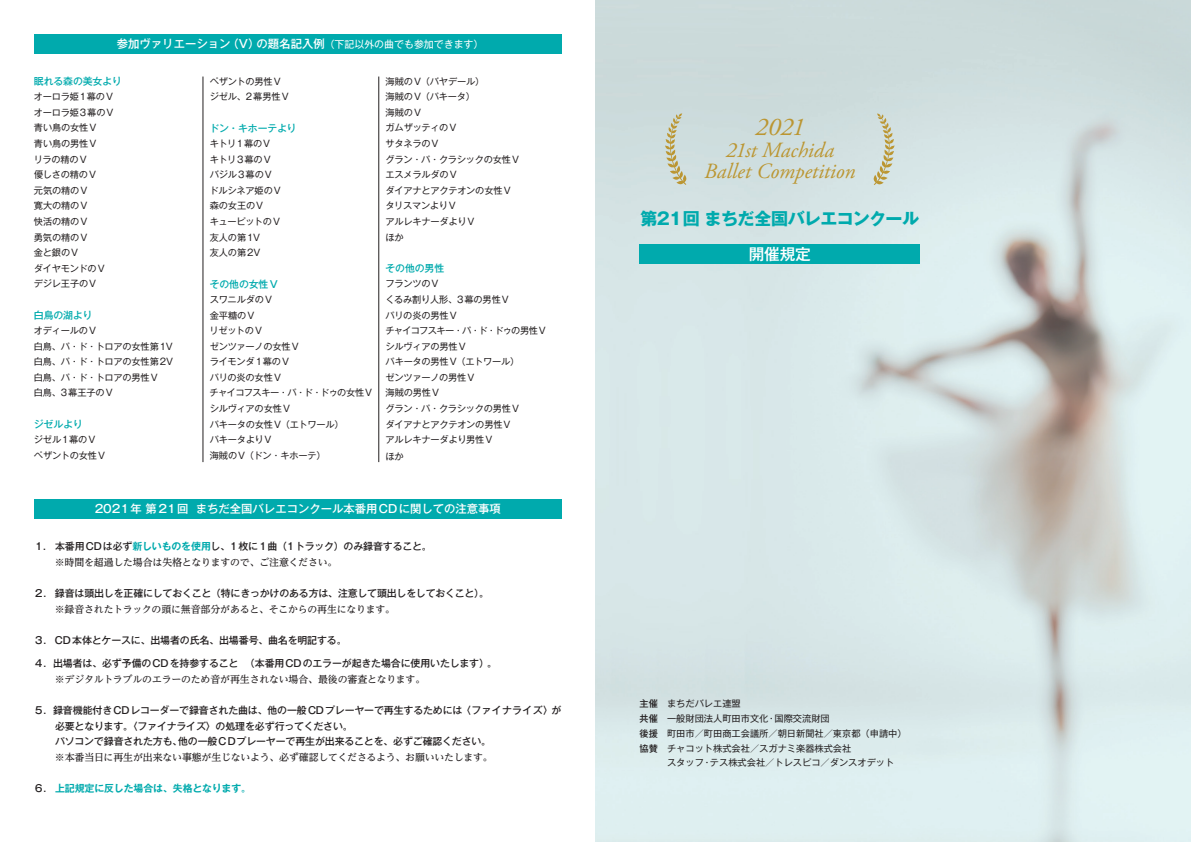
<style>
.page{position:relative;width:1191px;height:842px;background:#fff}
.page>*{position:absolute;margin:0;border:0;box-sizing:border-box;transform-origin:0 0}
.t1{font:italic 25.5px "Adobe Garamond Pro";color:#bb9632}
.t2{font:italic 21.7px/20.4px "Adobe Garamond Pro";letter-spacing:-.005em;color:#bb9632;text-align:center}
.t3{font:700 17px "Gothic MB101 Pro";letter-spacing:-.03em;color:#00aaad}
.t4{font:500 15.6px "Gothic MB101 Pro";color:#fff}
.t5{font:500 11.3px "Gothic MB101 Pro";color:#fff}
.t6{font:500 9.9px/15.6px "Gothic MB101 Pro";letter-spacing:-.015em;color:#231f20}
.t7{font:500 9.9px "UD Reimin Pro";letter-spacing:-.02em;color:#231f20}
.t8{font:500 9.9px "Gothic MB101 Pro";letter-spacing:-.015em;color:#00aaad}
.t9{font:700 9.9px "Gothic MB101 Pro De";letter-spacing:-.01em;color:#00aaad}
.t10{font:9.2px/15.6px "Gothic MB101 Pro";letter-spacing:-.02em;color:#231f20}
.t11{font:9.2px/14.9px "Gothic MB101 Pro";color:#231f20}
.s1{font-weight:400;font-size:9.9px}
.s2{font-family:"Gothic MB101 Pro De";font-weight:700;color:#00aaad}
.s3{font-family:"Gothic MB101 Pro";font-weight:500;color:#231f20}
.s4{font-family:"Gothic MB101 Pro";font-weight:500}
.s5{font-weight:500}
</style>
<div class="page">
<img style="left:595px;top:0;width:596px;height:842px">
<div style="left:34px;top:34px;width:527px;height:20px;background:#00aaad"></div>
<div style="left:34px;top:499px;width:527px;height:20px;background:#00aaad"></div>
<hr style="left:203px;top:77px;width:1px;height:385px;background:#231f20">
<hr style="left:378px;top:77px;width:1px;height:385px;background:#231f20">
<div style="left:639px;top:244px;width:281px;height:20px;background:#00aaad"></div>
<svg style="left:665px;top:113px;width:21px;height:72px;background:#cacdb6"></svg>
<svg style="left:873px;top:114px;width:21px;height:71px"></svg>
<p class="t5" style="left:117px;top:35px;width:368px">参加ヴァリエーション（V）の題名記入例<span class="s1">（下記以外の曲でも参加できます）</span></p>
<p class="t8" style="left:34px;top:73px;width:89px">眠れる森の美女より</p>
<p class="t10" style="left:34px;top:88px;width:81px">オーロラ姫1幕のVオーロラ姫3幕のV青い鳥の女性V<br>青い鳥の男性V<br>リラの精のV<br>優しさの精のV<br>元気の精のV<br>寛大の精のV<br>快活の精のV<br>勇気の精のV<br>金と銀のV<br>ダイヤモンドのVデジレ王子のV</p>
<p class="t8" style="left:34px;top:307px;width:60px">白鳥の湖より</p>
<p class="t10" style="left:34px;top:322px;width:141px">オディールのV<br>白鳥、パ・ド・トロアの女性第1V白鳥、パ・ド・トロアの女性第2V白鳥、パ・ド・トロアの男性V<br>白鳥、3幕王子のV</p>
<p class="t8" style="left:34px;top:416px;width:50px">ジゼルより</p>
<p class="t10" style="left:34px;top:431px;width:73px">ジゼル1幕のVペザントの女性V</p>
<p class="t10" style="left:210px;top:72px;width:80px">ペザントの男性Vジゼル、2幕男性V</p>
<p class="t8" style="left:209px;top:120px;width:89px">ドン・キホーテより</p>
<p class="t10" style="left:209px;top:134px;width:73px">キトリ1幕のVキトリ3幕のVバジル3幕のVドルシネア姫のV森の女王のV<br>キューピットのV友人の第1V<br>友人の第2V</p>
<p class="t8" style="left:210px;top:276px;width:70px">その他の女性V</p>
<p class="t10" style="left:209px;top:290px;width:164px">スワニルダのV<br>金平糖のV<br>リゼットのV<br>ゼンツァーノの女性V<br>ライモンダ1幕のV<br>パリの炎の女性V<br>チャイコフスキー・パ・ド・ドゥの女性Vシルヴィアの女性V<br>パキータの女性V（エトワール）<br>パキータよりV<br>海賊のV（ドン・キホーテ）</p>
<p class="t10" style="left:385px;top:72px;width:135px">海賊のV（バヤデール）<br>海賊のV（パキータ）<br>海賊のV<br>ガムザッティのV<br>サタネラのV<br>グラン・パ・クラシックの女性VエスメラルダのV<br>ダイアナとアクテオンの女性VタリスマンよりV<br>アルレキナーダよりV<br>ほか</p>
<p class="t8" style="left:385px;top:260px;width:60px">その他の男性</p>
<p class="t10" style="left:385px;top:275px;width:162px">フランツのV<br>くるみ割り人形、3幕の男性V<br>パリの炎の男性V<br>チャイコフスキー・パ・ド・ドゥの男性Vシルヴィアの男性V<br>パキータの男性V（エトワール）<br>ゼンツァーノの男性V<br>海賊の男性V<br>グラン・パ・クラシックの男性V<br>ダイアナとアクテオンの男性V<br>アルレキナーダより男性V<br>ほか</p>
<p class="t5" style="left:95px;top:499px;width:408px">2021年 第21回 まちだ全国バレエコンクール本番用CDに関しての注意事項</p>
<p class="t6" style="left:34px;top:537px;width:399px">１．本番用CDは必ず<span class="s2">新しいものを使用</span>し、1枚に1曲（1トラック）のみ録音すること。</p>
<p class="t7" style="left:55px;top:554px;width:284px">※時間を超過した場合は失格となりますので、ご注意ください。</p>
<p class="t6" style="left:34px;top:584px;width:456px">２．録音は頭出しを正確にしておくこと（特にきっかけのある方は、注意して頭出しをしておくこと）。</p>
<p class="t7" style="left:55px;top:601px;width:342px">※録音されたトラックの頭に無音部分があると、そこからの再生になります。</p>
<p class="t6" style="left:34px;top:631px;width:314px">３． CD本体とケースに、出場者の氏名、出場番号、曲名を明記する。</p>
<p class="t6" style="left:34px;top:654px;width:464px">４．出場者は、必ず予備のCDを持参すること （本番用CDのエラーが起きた場合に使用いたします）。</p>
<p class="t7" style="left:55px;top:671px;width:372px">※デジタルトラブルのエラーのため音が再生されない場合、最後の審査となります。</p>
<p class="t6" style="left:55px;top:701px;width:508px;text-indent:-21px">５．録音機能付きCDレコーダーで録音された曲は、他の一般CDプレーヤーで再生するためには〈ファイナライズ〉が必要となります。〈ファイナライズ〉の処理を必ず行ってください。<br>パソコンで録音された方も、他の一般ＣＤプレーヤーで再生が出来ることを、必ずご確認ください。</p>
<p class="t7" style="left:55px;top:749px;width:439px">※本番当日に再生が出来ない事態が生じないよう、必ず確認してくださるよう、お願いいたします。</p>
<p class="t9" style="left:34px;top:780px;width:219px"><span class="s3">６．</span>上記規定に反した場合は、失格となります<span class="s4">。</span></p>
<h1 class="t1" style="left:755px;top:112px;width:51px">2021</h1>
<h2 class="t2" style="left:704px;top:141px;width:153px">21st Machida<br>Ballet Competition</h2>
<h3 class="t3" style="left:640px;top:204px;width:280px">第21回 まちだ全国バレエコンクール</h3>
<h3 class="t4" style="left:749px;top:241px;width:63px">開催規定</h3>
<p class="t11" style="left:639px;top:695px;width:269px"><span class="s5">主催　</span>まちだバレエ連盟<br><span class="s5">共催　</span>一般財団法人町田市文化・国際交流財団<br><span class="s5">後援　</span>町田市／町田商工会議所／朝日新聞社／東京都（申請中）<span class="s5">協賛　</span>チャコット株式会社／スガナミ楽器株式会社<br>　　　スタッフ・テス株式会社／トレスピコ／ダンスオデット</p>
</div>
